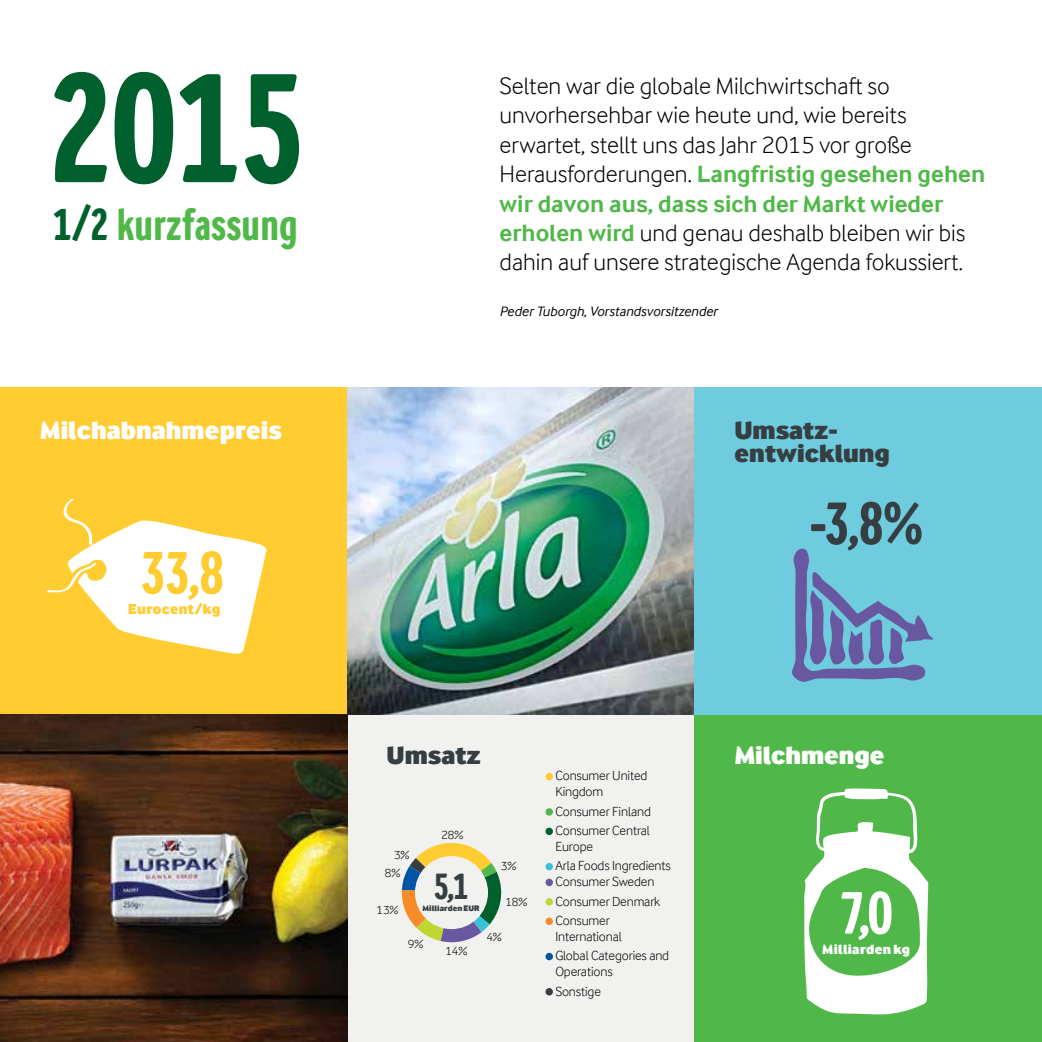
<style>
.page{position:relative;width:1042px;height:1042px;background:#fff}
.page>*{position:absolute;margin:0;border:0;box-sizing:border-box;transform-origin:0 0}
.t1{font:700 163.8px "Arla Inter Face Condensed";color:#00602d}
.t2{font:700 63px "Arla Inter Face Condensed";color:#363e42}
.t3{font:700 63px "Arla Inter Face Condensed";color:#ffcc31}
.t4{font:700 63px "Arla Inter Face Condensed";color:#fff}
.t5{font:700 47.25px "Arla Inter Face Condensed";letter-spacing:-.005em;color:#50b848}
.t6{font:700 38.5px "Arla Inter Face Condensed";color:#363e42}
.t7{font:900 26.25px "Arla Inter Face";color:#fff}
.t8{font:900 26.25px/22.8px "Arla Inter Face";color:#363e42}
.t9{font:300 24.5px/29.4px "Arla Inter Face";color:#000}
.t10{font:900 14.88px "Arla Inter Face";letter-spacing:.015em;color:#ffcc31}
.t11{font:italic 14px "Arla Inter Face";color:#000}
.t12{font:900 14px "Arla Inter Face";letter-spacing:.025em;color:#fff}
.t13{font:300 13.65px/19.4px "Arla Inter Face";letter-spacing:-.01em;color:#000}
.t14{font:300 12.25px "Arla Inter Face";color:#000}
.t15{font:900 8.4px "Arla Inter Face";letter-spacing:.01em;color:#363e42}
.s1{color:#00602d}
.s2{font-weight:700;color:#50b848}
</style>
<div class="page">
<div style="left:347px;top:714px;width:347px;height:328px;background:#f1f1ef"></div>
<div style="left:694px;top:714px;width:348px;height:328px;background:#50b848"></div>
<div style="left:0;top:387px;width:347px;height:327px;background:#ffcc31"></div>
<img style="left:347px;top:387px;width:347px;height:327px">
<div style="left:694px;top:387px;width:348px;height:327px;background:#6eccde"></div>
<svg style="left:804px;top:788px;width:124px;height:226px"></svg>
<svg style="left:402px;top:843px;width:99px;height:99px"></svg>
<svg style="left:47px;top:498px;width:220px;height:156px"></svg>
<div style="left:545px;top:773px;width:8px;height:7px;background:#ffcc31;border-radius:50%"></div>
<div style="left:545px;top:808px;width:8px;height:7px;background:#50b848;border-radius:50%"></div>
<div style="left:545px;top:827px;width:8px;height:8px;background:#00602d;border-radius:50%"></div>
<div style="left:545px;top:863px;width:8px;height:7px;background:#39c2d7;border-radius:50%"></div>
<div style="left:545px;top:878px;width:8px;height:8px;background:#68589f;border-radius:50%"></div>
<div style="left:545px;top:898px;width:8px;height:7px;background:#bfd730;border-radius:50%"></div>
<div style="left:545px;top:917px;width:8px;height:8px;background:#f68b28;border-radius:50%"></div>
<div style="left:545px;top:953px;width:8px;height:7px;background:#0054a6;border-radius:50%"></div>
<div style="left:545px;top:988px;width:8px;height:7px;background:#363e42;border-radius:50%"></div>
<svg style="left:792px;top:548px;width:141px;height:134px"></svg>
<img style="left:0;top:714px;width:347px;height:328px">
<h1 class="t1" style="left:46px;top:35px;width:263px">2015</h1>
<h3 class="t5" style="left:52px;top:198px;width:247px"><span class="s1">1/2</span> kurzfassung</h3>
<p class="t7" style="left:40px;top:414px;width:244px">Milchabnahmepreis</p>
<h2 class="t3" style="left:139px;top:537px;width:87px">33,8</h2>
<p class="t10" style="left:128px;top:599px;width:94px">Eurocent/kg</p>
<p class="t9" style="left:499px;top:71px;width:487px">Selten war die globale Milchwirtschaft so unvorhersehbar wie heute und, wie bereits erwartet, stellt uns das Jahr 2015 vor große Herausforderungen. <span class="s2">Langfristig gesehen gehen wir davon aus, dass sich der Markt wieder erholen wird</span> und genau deshalb bleiben wir bis dahin auf unsere strategische Agenda fokussiert.</p>
<p class="t11" style="left:499px;top:303px;width:219px">Peder Tuborgh, Vorstandsvorsitzender</p>
<p class="t8" style="left:734px;top:418px;width:157px">Umsatz&shy;entwicklung</p>
<h2 class="t2" style="left:810px;top:487px;width:114px">-3,8%</h2>
<p class="t8" style="left:387px;top:743px;width:96px">Umsatz</p>
<p class="t7" style="left:734px;top:739px;width:152px">Milchmenge</p>
<p class="t13" style="left:555px;top:768px;width:94px;line-height:15.8px">Consumer United<br>Kingdom</p>
<p class="t13" style="left:555px;top:801px;width:97px">Consumer Finland<br>Consumer Central</p>
<p class="t13" style="left:555px;top:836px;width:117px">Europe<br>Arla Foods Ingredients</p>
<p class="t13" style="left:555px;top:871px;width:106px">Consumer Sweden<br>Consumer Denmark<br>Consumer</p>
<p class="t13" style="left:555px;top:926px;width:115px">International<br>Global Categories and</p>
<p class="t13" style="left:555px;top:961px;width:59px">Operations<br>Sonstige</p>
<p class="t14" style="left:441px;top:828px;width:24px">28%</p>
<p class="t14" style="left:394px;top:848px;width:17px">3%</p>
<p class="t14" style="left:501px;top:859px;width:17px">3%</p>
<p class="t14" style="left:505px;top:894px;width:24px">18%</p>
<p class="t14" style="left:486px;top:930px;width:17px">4%</p>
<p class="t14" style="left:385px;top:866px;width:17px">8%</p>
<h3 class="t6" style="left:433px;top:864px;width:38px">5,1</h3>
<p class="t15" style="left:422px;top:903px;width:59px">Milliarden EUR</p>
<h2 class="t4" style="left:838px;top:877px;width:57px">7,0</h2>
<p class="t12" style="left:822px;top:940px;width:89px">Milliarden kg</p>
<p class="t14" style="left:376px;top:902px;width:24px">13%</p>
<p class="t14" style="left:408px;top:937px;width:17px">9%</p>
<p class="t14" style="left:445px;top:944px;width:24px">14%</p>
</div>
